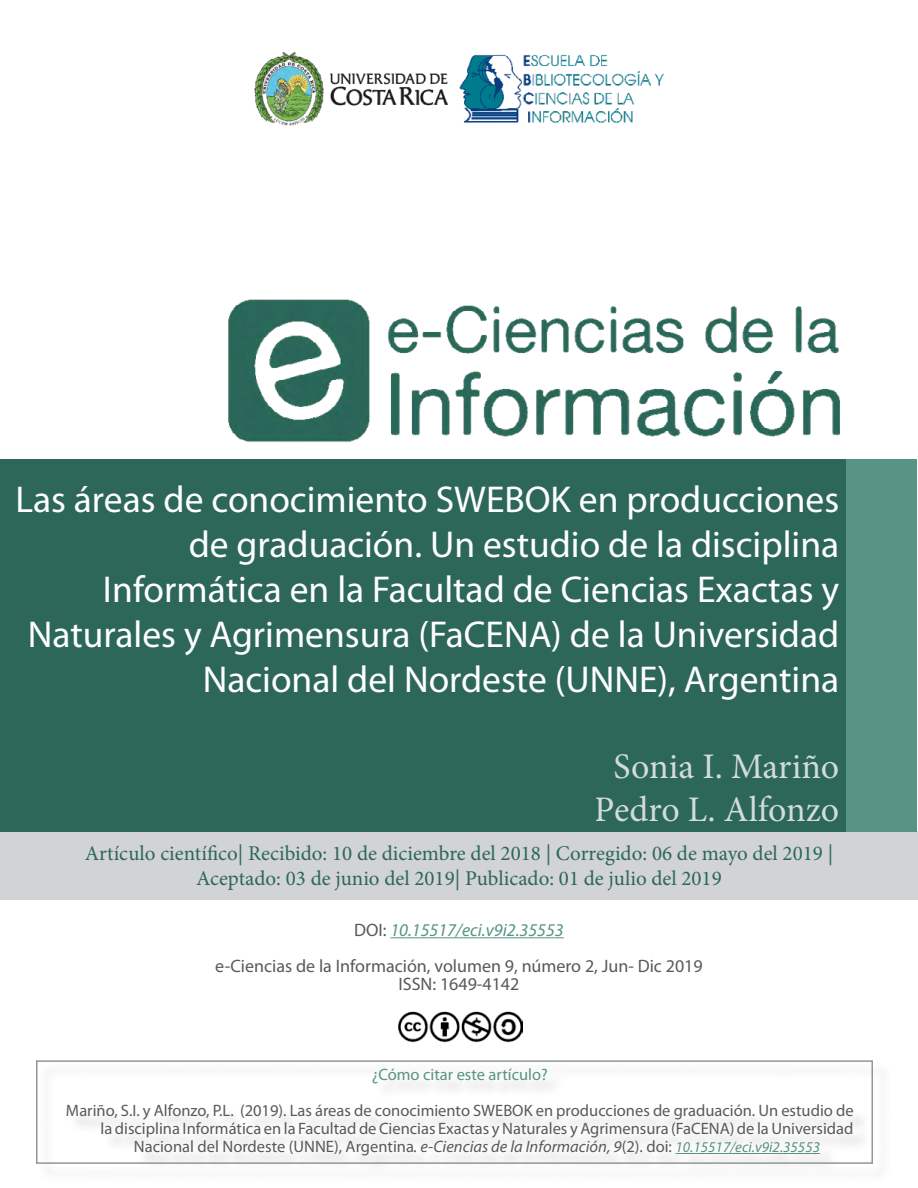
<style>
.page{position:relative;width:918px;height:1188px;background:#fff}
.page>*{position:absolute;margin:0;border:0;box-sizing:border-box;transform-origin:0 0}
.t1{font:37.5px/45px "Myriad Pro";color:#fff;text-align:right}
.t2{font:36px/43.2px "Minion Pro";color:#f1f1f2;text-align:center}
.t3{font:21px/25.2px "Minion Pro";color:#2c6759;text-align:center}
.t4{font:18px/36px "Myriad Pro";color:#58595b;text-align:center}
.t5{font:16.5px "Myriad Pro";color:#595959}
.t6{font:16.5px "Myriad Pro";color:#589385}
.s1{font-style:italic;color:#589385}
.s2{font-style:italic}
.s3{font-style:italic;font-size:15px;color:#589385}
</style>
<div class="page">
<div style="left:1px;top:832px;width:917px;height:68px;background:#d1d3d4"></div>
<div style="left:1px;top:459px;width:916px;height:373px;background:#2c6759"></div>
<div style="left:847px;top:459px;width:70px;height:373px;background:#589486"></div>
<img style="left:254px;top:52px;width:194px;height:74px">
<img style="left:459px;top:54px;width:205px;height:69px">
<hr style="left:390px;top:937px;width:174px;height:1px;background:#589385">
<img style="left:399px;top:1011px;width:123px;height:32px">
<img style="left:228px;top:299px;width:612px;height:143px">
<div style="left:38px;top:1062px;width:854px;height:121px;background:#fafafa"></div>
<hr style="left:676px;top:1153px;width:144px;height:1px;background:#589385">
<div style="left:36px;top:1060px;width:837px;height:104px;border:2px solid #939598"></div>
<h1 class="t1" style="left:15px;top:476px;width:825px">Las áreas de conocimiento SWEBOK en producciones de graduación. Un estudio de la disciplina Informática en la Facultad de Ciencias Exactas y Naturales y Agrimensura (FaCENA) de la Universidad Nacional del Nordeste (UNNE), Argentina</h1>
<h2 class="t2" style="left:595px;top:745px;width:246px">Sonia I. Mariño<br>Pedro L. Alfonzo</h2>
<p class="t3" style="left:85px;top:841px;width:750px">Artículo científico| Recibido: 10 de diciembre del 2018 | Corregido: 06 de mayo del 2019 |<br>Aceptado: 03 de junio del 2019| Publicado: 01 de julio del 2019</p>
<p class="t4" style="left:215px;top:912px;width:489px">DOI: <span class="s1">10.15517/eci.v9i2.35553<br></span>e-Ciencias de la Información, volumen 9, número 2, Jun- Dic 2019</p>
<p class="t4" style="left:399px;top:966px;width:122px">ISSN: 1649-4142</p>
<p class="t6" style="left:372px;top:1064px;width:178px">¿Cómo citar este artículo?</p>
<p class="t5" style="left:66px;top:1100px;width:789px">Mariño, S.I. y Alfonzo, P.L. (2019). Las áreas de conocimiento SWEBOK en producciones de graduación. Un estudio de</p>
<p class="t5" style="left:100px;top:1118px;width:754px">la disciplina Informática en la Facultad de Ciencias Exactas y Naturales y Agrimensura (FaCENA) de la Universidad</p>
<p class="t5" style="left:134px;top:1136px;width:688px">Nacional del Nordeste (UNNE), Argentina<span class="s2">. e-Ciencias de la Información, 9</span>(2). doi: <span class="s3">10.15517/eci.v9i2.35553</span></p>
</div>
